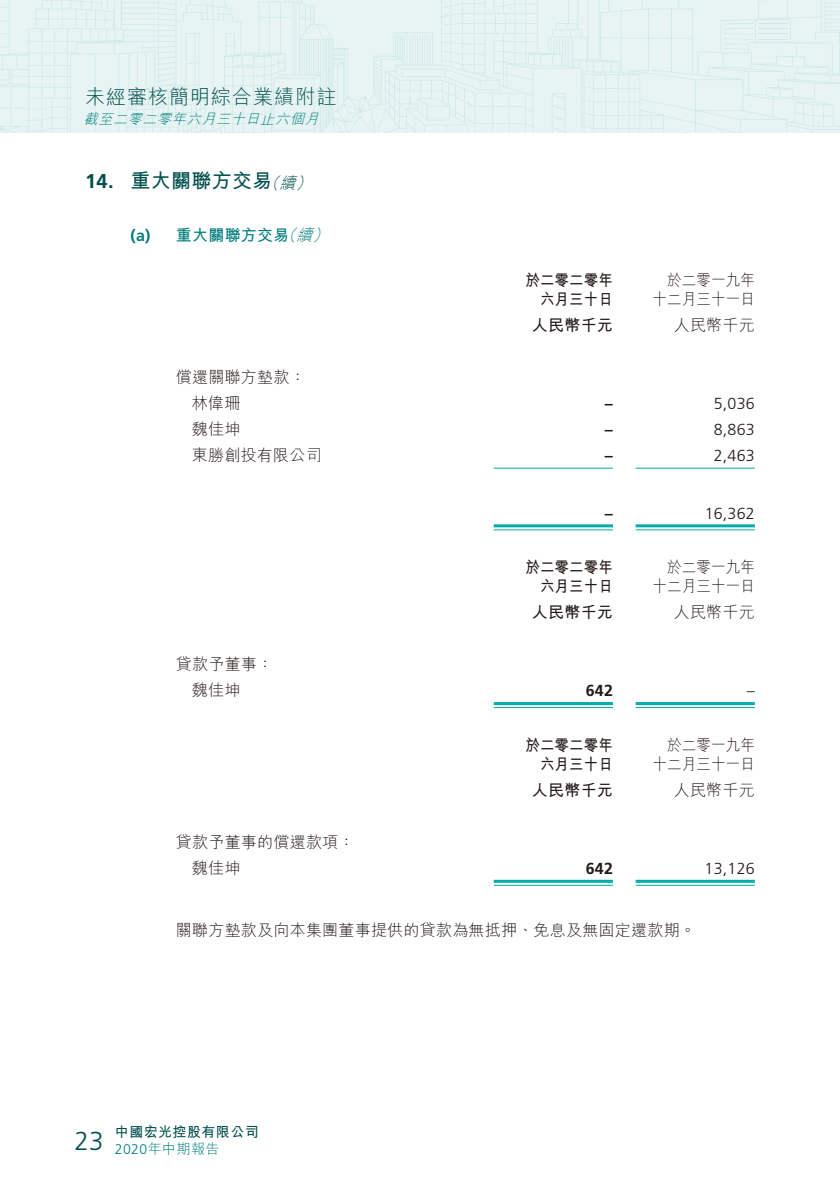
<style>
.page{position:relative;width:840px;height:1191px;background:#fff}
.page>*{position:absolute;margin:0;border:0;box-sizing:border-box;transform-origin:0 0}
.t1{font:300 26px "Frutiger LT Std";color:#004f4d}
.t2{font:300 20px "M Hei HK";letter-spacing:.05em;color:#004f4d}
.t3{font:700 20px "M Hei HK";letter-spacing:.015em;color:#004f4d}
.t4{font:700 20px "Frutiger LT Std";color:#004f4d}
.t5{font:300 16px "M Hei HK";letter-spacing:.015em;color:#231916}
.t6{font:300 16px/19px "M Hei HK";letter-spacing:.015em;color:#231916;text-align:right;scale:.9 1}
.t7{font:700 16px/19px "M Hei HK";letter-spacing:.015em;color:#231916;text-align:right;scale:.9 1}
.t8{font:300 16px "Frutiger LT Std";letter-spacing:.015em;color:#231916}
.t9{font:700 16px "M Hei HK";letter-spacing:.015em;color:#231916}
.t10{font:700 16px "Frutiger LT Std";letter-spacing:.015em;color:#231916}
.t11{font:700 16px "M Hei HK";letter-spacing:.015em;color:#007d7b}
.t12{font:italic 300 16px "M Hei HK";color:#004f4d}
.t13{font:700 16px "Frutiger LT Std";color:#007d7b}
.t14{font:italic 300 16px "M Hei HK";color:#007d7b}
.t15{font:italic 300 14px "M Hei HK";color:#007d7b}
.t16{font:700 14px "M Hei HK";letter-spacing:.03em;color:#004f4d}
.t17{font:300 14px "M Hei HK";letter-spacing:.03em;color:#007d7b}
.s1{font-weight:300;font-style:italic}
.s2{font-family:"Frutiger LT Std"}
</style>
<div class="page">
<svg style="left:0;top:0;width:839px;height:133px;background:#e4f2f1"></svg>
<hr style="left:493px;top:467px;width:119px;height:1px;background:#00aca8">
<hr style="left:635px;top:467px;width:119px;height:1px;background:#00aca8">
<hr style="left:493px;top:524px;width:119px;height:3px;background:#00aca8">
<hr style="left:493px;top:529px;width:119px;height:1px;background:#00aca8">
<hr style="left:635px;top:524px;width:119px;height:3px;background:#00aca8">
<hr style="left:635px;top:529px;width:119px;height:1px;background:#00aca8">
<hr style="left:493px;top:702px;width:119px;height:3px;background:#00aca8">
<hr style="left:493px;top:707px;width:119px;height:1px;background:#00aca8">
<hr style="left:635px;top:702px;width:119px;height:3px;background:#00aca8">
<hr style="left:635px;top:707px;width:119px;height:1px;background:#00aca8">
<hr style="left:493px;top:879px;width:119px;height:3px;background:#00aca8">
<hr style="left:493px;top:884px;width:119px;height:1px;background:#00aca8">
<hr style="left:635px;top:879px;width:119px;height:3px;background:#00aca8">
<hr style="left:635px;top:884px;width:119px;height:1px;background:#00aca8">
<p class="t2" style="left:85px;top:86px;width:253px">未經審核簡明綜合業績附註</p>
<p class="t15" style="left:84px;top:111px;width:240px">截至二零二零年六月三十日止六個月</p>
<p class="t4" style="left:85px;top:169px;width:30px">14.</p>
<p class="t3" style="left:130px;top:166px;width:143px">重大關聯方交易</p>
<p class="t12" style="left:279px;top:174px;width:22px">續</p>
<p class="t12" style="left:263px;top:174px;width:22px">（</p>
<p class="t12" style="left:295px;top:174px;width:22px">(</p>
<p class="t13" style="left:130px;top:225px;width:22px">a( )</p>
<p class="t11" style="left:176px;top:223px;width:142px">重大關聯方交易<span class="s1">續</span></p>
<p class="t14" style="left:280px;top:226px;width:22px">（</p>
<p class="t14" style="left:312px;top:226px;width:22px">(</p>
<p class="t5" style="left:176px;top:368px;width:131px">償還關聯方墊款：</p>
<p class="t5" style="left:192px;top:394px;width:50px">林偉珊</p>
<p class="t5" style="left:192px;top:420px;width:50px">魏佳坤</p>
<p class="t5" style="left:192px;top:446px;width:131px">東勝創投有限公司</p>
<p class="t5" style="left:176px;top:656px;width:99px">貸款予董事：</p>
<p class="t5" style="left:192px;top:682px;width:50px">魏佳坤</p>
<p class="t5" style="left:176px;top:834px;width:180px">貸款予董事的償還款項：</p>
<p class="t5" style="left:192px;top:860px;width:50px">魏佳坤</p>
<p class="t7" style="left:525px;top:269px;width:99px">於二零二零年六月三十日</p>
<p class="t6" style="left:652px;top:270px;width:115px">於二零一九年十二月三十一日</p>
<p class="t5" style="left:673px;top:316px;width:82px">人民幣千元</p>
<p class="t9" style="left:531px;top:313px;width:82px">人民幣千元</p>
<p class="t10" style="left:604px;top:393px;width:9px">–</p>
<p class="t10" style="left:604px;top:419px;width:9px">–</p>
<p class="t10" style="left:604px;top:445px;width:9px">–</p>
<p class="t10" style="left:604px;top:504px;width:9px">–</p>
<p class="t8" style="left:713px;top:394px;width:42px">5,036</p>
<p class="t8" style="left:713px;top:420px;width:42px">8,863</p>
<p class="t8" style="left:713px;top:446px;width:42px">2,463</p>
<p class="t8" style="left:704px;top:504px;width:52px">16,362</p>
<p class="t7" style="left:525px;top:556px;width:99px">於二零二零年六月三十日</p>
<p class="t6" style="left:652px;top:558px;width:115px">於二零一九年十二月三十一日</p>
<p class="t5" style="left:673px;top:604px;width:82px">人民幣千元</p>
<p class="t9" style="left:531px;top:601px;width:82px">人民幣千元</p>
<p class="t10" style="left:585px;top:681px;width:29px">642</p>
<p class="t8" style="left:746px;top:682px;width:9px">–</p>
<p class="t7" style="left:525px;top:734px;width:99px">於二零二零年六月三十日</p>
<p class="t6" style="left:652px;top:735px;width:115px">於二零一九年十二月三十一日</p>
<p class="t5" style="left:673px;top:782px;width:82px">人民幣千元</p>
<p class="t9" style="left:531px;top:778px;width:82px">人民幣千元</p>
<p class="t10" style="left:585px;top:859px;width:29px">642</p>
<p class="t8" style="left:704px;top:859px;width:52px">13,126</p>
<p class="t5" style="left:176px;top:921px;width:521px">關聯方墊款及向本集團董事提供的貸款為無抵押、免息及無固定還款期。</p>
<h1 class="t1" style="left:74px;top:1126px;width:30px">23</h1>
<p class="t16" style="left:115px;top:1121px;width:145px">中國宏光控股有限公司</p>
<p class="t17" style="left:115px;top:1141px;width:106px"><span class="s2">2020</span>年中期報告</p>
</div>
